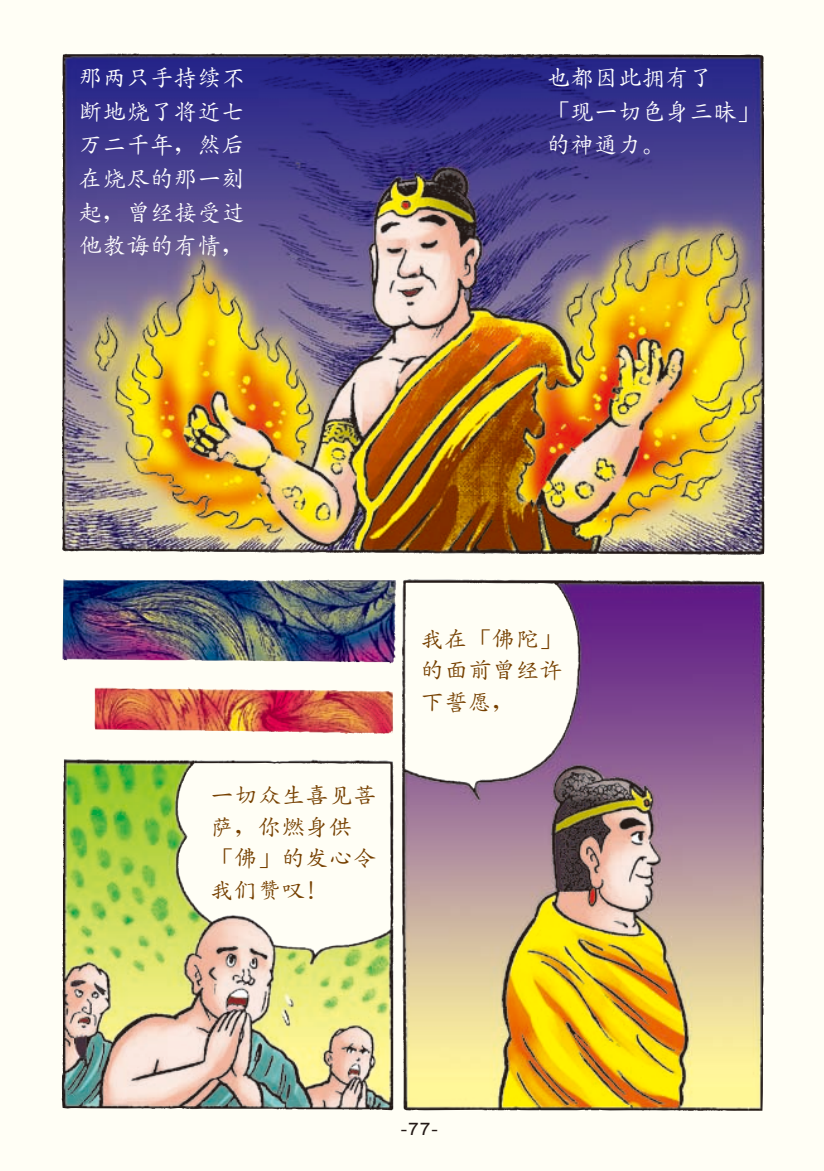
<style>
.page{position:relative;width:824px;height:1171px;background:#fff}
.page>*{position:absolute;margin:0;border:0;box-sizing:border-box;transform-origin:0 0}
.t1{font:500 23.8px/33.6px "S Zen Kai";color:#fff;text-align:justify}
.t2{font:500 22.57px/31.7px "S Zen Kai";color:#764000;scale:1.05 1}
.t3{font:17.32px "Arial";color:#231916;scale:1.11 1}
</style>
<div class="page">
<img style="left:61px;top:53px;width:704px;height:1058px">
<img style="left:62px;top:53px;width:72px;height:403px">
<p class="t1" style="left:79px;top:61px;width:168px">那兩隻手持續不斷地燒了將近七萬二千年，然后在燒盡的那一刻起，曾經接受過他教誨的有情，</p>
<p class="t1" style="left:546px;top:61px;width:215px;text-align:left">也都因此擁有了<br>「現一切色身三昧」的神通力。</p>
<p class="t2" style="left:210px;top:779px;width:160px">一切眾生喜見菩薩，你燃身供「佛」的發心令我們讚嘆！</p>
<p class="t2" style="left:420px;top:623px;width:137px;text-align:justify">我在「佛陀」的面前曾經許下誓願，</p>
<p class="t3" style="left:401px;top:1118px;width:35px">-77-</p>
</div>
